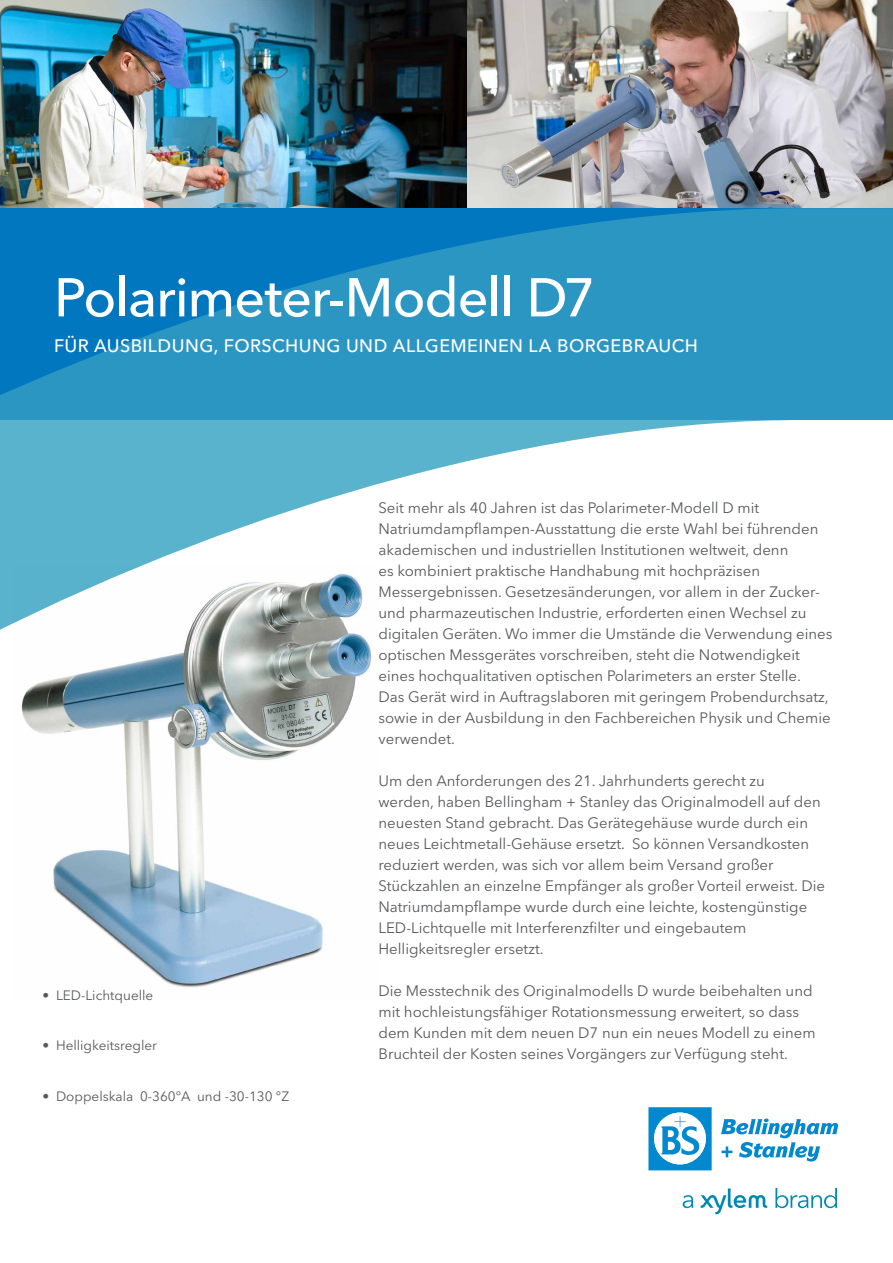
<style>
.page{position:relative;width:893px;height:1263px;background:#fff}
.page>*{position:absolute;margin:0;border:0;box-sizing:border-box;transform-origin:0 0}
.t1{font:500 54px "Avenir Next LT Pro";letter-spacing:-.02em;color:#fff}
.t2{font:500 18px "Avenir Next LT Pro";letter-spacing:.025em;color:#fff}
.t3{font:15px/21px "Avenir Next LT Pro";color:#58595b}
.t4{font:13.5px "Avenir Next LT Pro";color:#58595b}
</style>
<div class="page">
<svg style="left:648px;top:1107px;width:64px;height:63px"></svg>
<svg style="left:720px;top:1118px;width:118px;height:43px"></svg>
<svg style="left:683px;top:1195px;width:10px;height:13px"></svg>
<svg style="left:775px;top:1188px;width:62px;height:20px"></svg>
<svg style="left:701px;top:1188px;width:66px;height:26px"></svg>
<img style="left:21px;top:638px;width:351px;height:349px">
<img style="left:0;top:0;width:468px;height:208px">
<img style="left:468px;top:0;width:425px;height:208px">
<svg style="left:0;top:420px;width:792px;height:218px"></svg>
<svg style="left:0;top:208px;width:893px;height:212px;background:#1e8cc1"></svg>
<h1 class="t1" style="left:54px;top:265px;width:543px">POLARIMETER-MODELL D7</h1>
<p class="t2" style="left:54px;top:335px;width:645px">FÜR AUSBILDUNG, FORSCHUNG UND ALLGEM EINEN LA BORGEBRAUCH</p>
<p class="t4" style="left:43px;top:987px;width:112px">• LED-Lichtquelle</p>
<p class="t4" style="left:43px;top:1037px;width:116px">• Helligkeitsregler</p>
<p class="t4" style="left:43px;top:1088px;width:248px">• Doppelskala 0-360°A und -30-130 °Z</p>
<p class="t3" style="left:378px;top:497px;width:456px">Seit mehr als 40 Jahren ist das Polarimeter-Modell D mit Natriumdampflampen-Ausstattung die erste Wahl bei führenden akademischen und industriellen Institutionen weltweit, denn<br>es kombiniert praktische Handhabung mit hochpräzisen Messergebnissen. Gesetzesänderungen, vor allem in der Zucker&shy;und pharmazeutischen Industrie, erforderten einen Wechsel zu digitalen Geräten. Wo immer die Umstände die Verwendung eines optischen Messgerätes vorschreiben, steht die Notwendigkeit eines hochqualitativen optischen Polarimeters an erster Stelle.<br>Das Gerät wird in Auftragslaboren mit geringem Probendurchsatz, sowie in der Ausbildung in den Fachbereichen Physik und Chemie verwendet.</p>
<p class="t3" style="left:378px;top:770px;width:448px">Um den Anforderungen des 21. Jahrhunderts gerecht zu<br>werden, haben Bellingham + Stanley das Originalmodell auf den neuesten Stand gebracht. Das Gerätegehäuse wurde durch ein neues Leichtmetall-Gehäuse ersetzt. So können Versandkosten reduziert werden, was sich vor allem beim Versand großer Stückzahlen an einzelne Empfänger als großer Vorteil erweist. Die Natriumdampflampe wurde durch eine leichte, kostengünstige LED-Lichtquelle mit Interferenzfilter und eingebautem Helligkeitsregler ersetzt.</p>
<p class="t3" style="left:378px;top:980px;width:439px">Die Messtechnik des Originalmodells D wurde beibehalten und mit hochleistungsfähiger Rotationsmessung erweitert, so dass dem Kunden mit dem neuen D7 nun ein neues Modell zu einem Bruchteil der Kosten seines Vorgängers zur Verfügung steht.</p>
</div>
